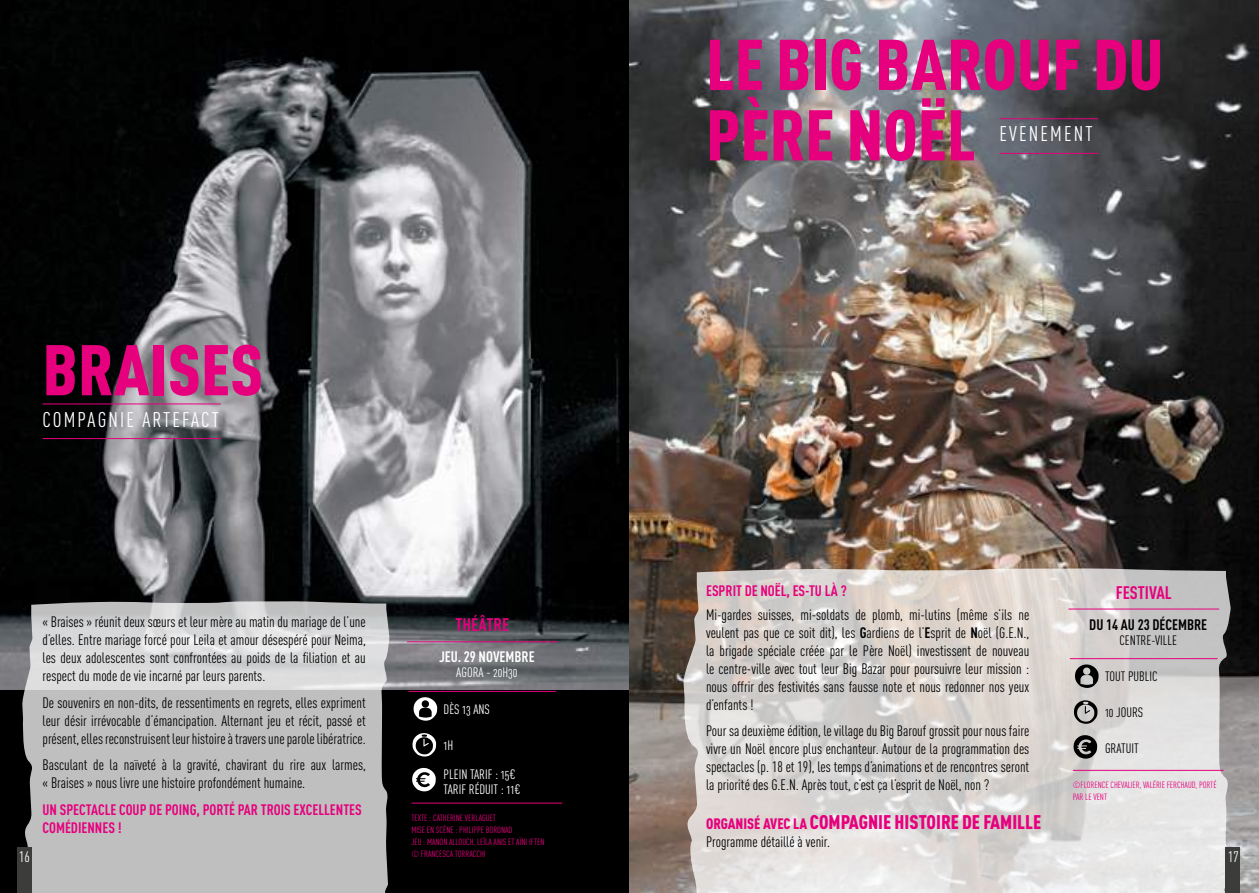
<style>
.page{position:relative;width:1259px;height:893px;background:#fff}
.page>*{position:absolute;margin:0;border:0;box-sizing:border-box;transform-origin:0 0}
.t1{font:900 70.5px/70.5px "DIN Cond";color:#e6007d}
.t2{font:21px "DIN Cond Regular Alternate";letter-spacing:.1em;color:#fff}
.t3{font:900 19.5px "DIN Cond";color:#e6007d}
.t4{font:700 18px "DIN Cond";color:#e6007d}
.t5{font:15px/18px "DIN Cond";color:#000;text-align:justify}
.t6{font:700 15px/18px "DIN Cond";color:#e6007d}
.t7{font:700 15px "DIN Cond";color:#000}
.t8{font:700 15px "DIN Cond";color:#fff}
.t9{font:15px "DIN Cond";color:#fff}
.t10{font:13.5px/15px "DIN Cond Regular Alternate";color:#fff}
.t11{font:13.5px "DIN Cond Regular Alternate";color:#000}
.t12{font:9px/12px "DIN Cond Regular Alternate";color:#e6007d}
.s1{font-weight:700}
.s2{font-size:15px}
</style>
<div class="page">
<img style="left:629px;top:0;width:630px;height:893px">
<div style="left:0;top:568px;width:629px;height:325px;background:#000"></div>
<img style="left:0;top:0;width:629px;height:690px">
<svg style="left:22px;top:601px;width:379px;height:292px;fill:#bfbfbf"></svg>
<div style="left:17px;top:847px;width:15px;height:46px;background:#3c3c3b"></div>
<hr style="left:43px;top:404px;width:178px;height:1px;background:#e6007d">
<hr style="left:43px;top:438px;width:178px;height:1px;background:#e6007d">
<svg style="left:412px;top:733px;width:24px;height:23px"></svg>
<svg style="left:412px;top:768px;width:24px;height:23px"></svg>
<svg style="left:413px;top:697px;width:24px;height:24px"></svg>
<hr style="left:408px;top:691px;width:148px;height:1px;background:#e6007d">
<hr style="left:407px;top:641px;width:151px;height:1px;background:#e6007d">
<hr style="left:411px;top:803px;width:151px;height:1px;background:#e6007d">
<hr style="left:999px;top:118px;width:99px;height:1px;background:#e6007d">
<hr style="left:999px;top:153px;width:99px;height:1px;background:#e6007d">
<svg style="left:682px;top:568px;width:562px;height:325px"></svg>
<div style="left:1225px;top:847px;width:14px;height:46px;background:#3c3c3b"></div>
<svg style="left:1074px;top:700px;width:23px;height:24px"></svg>
<svg style="left:1073px;top:735px;width:24px;height:24px"></svg>
<svg style="left:1075px;top:664px;width:23px;height:24px"></svg>
<hr style="left:1070px;top:658px;width:147px;height:1px;background:#e6007d">
<hr style="left:1068px;top:609px;width:151px;height:1px;background:#e6007d">
<hr style="left:1073px;top:770px;width:150px;height:1px;background:#e6007d">
<h1 class="t1" style="left:43px;top:333px;width:222px">BRAISES</h1>
<h2 class="t2" style="left:43px;top:407px;width:178px">COMPAGNIE ARTEFACT</h2>
<p class="t9" style="left:19px;top:848px;width:12px">16</p>
<p class="t5" style="left:43px;top:613px;width:325px">« Braises » réunit deux sœurs et leur mère au matin du mariage de l’une d’elles. Entre mariage forcé pour Leila et amour désespéré pour Neima, les deux adolescentes sont confrontées au poids de la filiation et au respect du mode de vie incarné par leurs parents.</p>
<p class="t5" style="left:43px;top:693px;width:325px">De souvenirs en non-dits, de ressentiments en regrets, elles expriment leur désir irrévocable d’émancipation. Alternant jeu et récit, passé et présent, elles reconstruisent leur histoire à travers une parole libératrice.</p>
<p class="t5" style="left:43px;top:756px;width:325px">Basculant de la naïveté à la gravité, chavirant du rire aux larmes, « Braises » nous livre une histoire profondément humaine.</p>
<p class="t6" style="left:43px;top:800px;width:321px">UN SPECTACLE COUP DE POING, PORTÉ PAR TROIS EXCELLENTES<br>COMÉDIENNES !</p>
<p class="t4" style="left:455px;top:614px;width:55px">THÉÂTRE</p>
<p class="t8" style="left:439px;top:648px;width:97px">JEU. 29 NOVEMBRE</p>
<p class="t10" style="left:456px;top:665px;width:63px">AGORA - 20H30</p>
<p class="t10" style="left:443px;top:702px;width:48px">DÈS 13 ANS</p>
<p class="t10" style="left:443px;top:738px;width:11px">1H</p>
<p class="t10" style="left:443px;top:766px;width:78px">PLEIN TARIF : 15€<br>TARIF RÉDUIT : 11€</p>
<p class="t12" style="left:411px;top:811px;width:134px">TEXTE : CATHERINE VERLAGUET<br>MISE EN SCÈNE : PHILIPPE BORONAD<br>JEU : MANON ALLOUCH, LEÏLA ANIS ET AÏNI IFTEN © FRANCESCA TORRACCHI</p>
<h1 class="t1" style="left:706px;top:27px;width:459px">LE BIG BAROUF DU<br>PÈRE NOËL</h1>
<h2 class="t2" style="left:999px;top:122px;width:95px">EVENEMENT</h2>
<p class="t6" style="left:706px;top:581px;width:142px">ESPRIT DE NOËL, ES-TU LÀ ?</p>
<p class="t5" style="left:706px;top:605px;width:325px">Mi-gardes suisses, mi-soldats de plomb, mi-lutins (même s’ils ne veulent pas que ce soit dit), les <span class="s1">G</span>ardiens de l’<span class="s1">E</span>sprit de <span class="s1">N</span>oël (G.E.N., la brigade spéciale créée par le Père Noël) investissent de nouveau le centre-ville avec tout leur Big Bazar pour poursuivre leur mission : nous offrir des festivités sans fausse note et nous redonner nos yeux d’enfants !</p>
<p class="t5" style="left:706px;top:722px;width:325px">Pour sa deuxième édition, le village du Big Barouf grossit pour nous faire vivre un Noël encore plus enchanteur. Autour de la programmation des spectacles (p. 18 et 19), les temps d’animations et de rencontres seront la priorité des G.E.N. Après tout, c’est ça l’esprit de Noël, non ?</p>
<h3 class="t3" style="left:706px;top:810px;width:337px"><span class="s2">ORGANISÉ AVEC LA</span> COMPAGNIE HISTOIRE DE FAMILLE</h3>
<p class="t5" style="left:706px;top:832px;width:125px">Programme détaillé à venir.</p>
<p class="t4" style="left:1115px;top:581px;width:57px">FESTIVAL</p>
<p class="t7" style="left:1089px;top:615px;width:119px">DU 14 AU 23 DÉCEMBRE</p>
<p class="t11" style="left:1119px;top:632px;width:59px">CENTRE-VILLE</p>
<p class="t11" style="left:1105px;top:669px;width:54px">TOUT PUBLIC</p>
<p class="t11" style="left:1105px;top:705px;width:40px">10 JOURS</p>
<p class="t11" style="left:1105px;top:741px;width:35px">GRATUIT</p>
<p class="t12" style="left:1073px;top:778px;width:145px">©FLORENCE CHEVALIER, VALÉRIE FERCHAUD, PORTÉ<br>PAR LE VENT</p>
<p class="t9" style="left:1228px;top:848px;width:12px">17</p>
</div>
